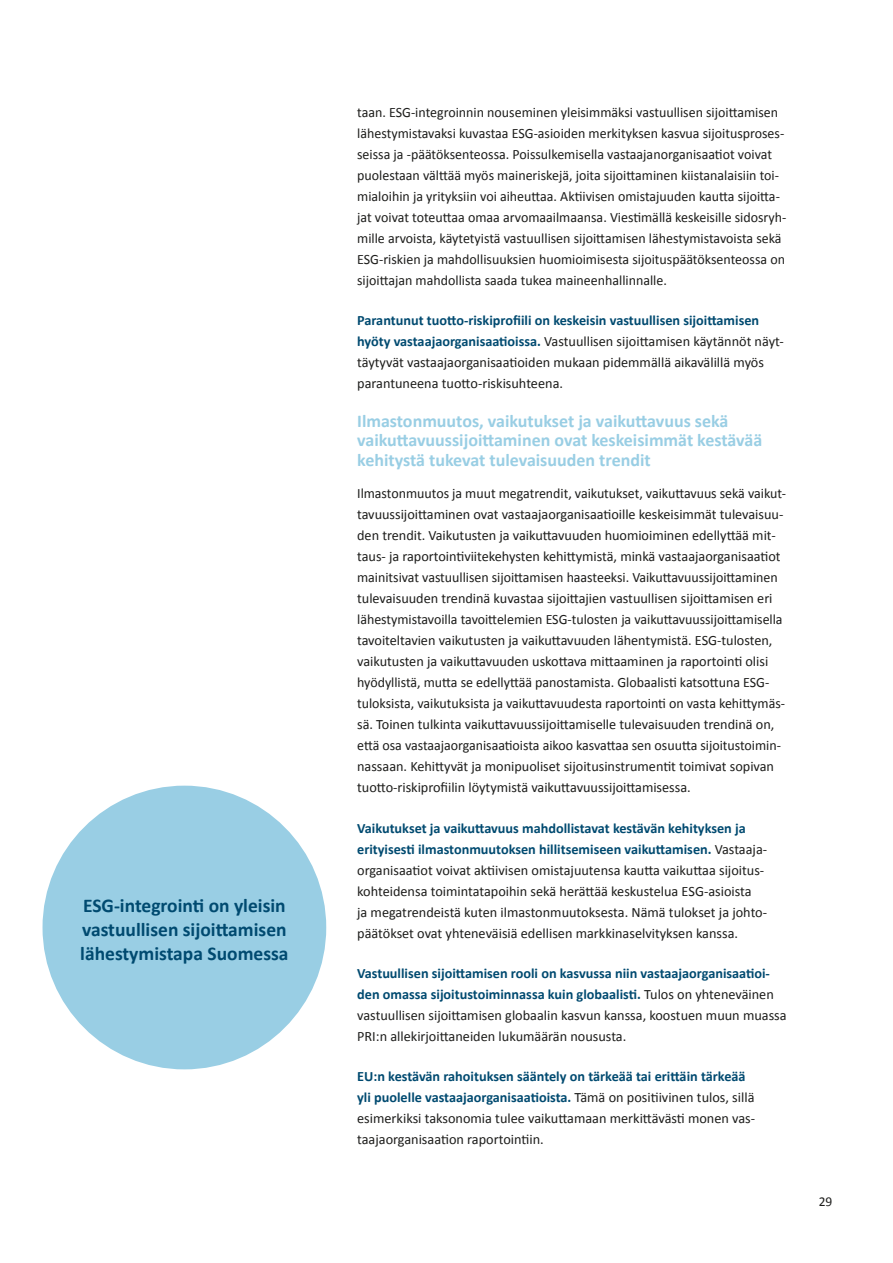
<style>
.page{position:relative;width:893px;height:1263px;background:#fff}
.page>*{position:absolute;margin:0;border:0;box-sizing:border-box;transform-origin:0 0}
.t1{font:700 19.5px/24px "Calibri";color:#004a70}
.t2{font:700 18px/19.5px "Calibri";color:#99cee4}
.t3{font:14.25px/21px "Calibri";color:#1d1d1b}
.t4{font:13.5px "Calibri";color:#1d1d1b}
.s1{font-weight:700;color:#004a70}
</style>
<div class="page">
<div style="left:43px;top:786px;width:283px;height:283px;background:#99cee4;border-radius:50%"></div>
<h1 class="t1" style="left:80px;top:893px;width:210px">ESG-integrointi on yleisin vastuullisen sijoittamisen lähestymistapa Suomessa</h1>
<p class="t3" style="left:357px;top:102px;width:431px">taan. ESG-integroinnin nouseminen yleisimmäksi vastuullisen sijoittamisen lähestymistavaksi kuvastaa ESG-asioiden merkityksen kasvua sijoitusproses&shy;seissa ja -päätöksenteossa. Poissulkemisella vastaajanorganisaatiot voivat puolestaan välttää myös maineriskejä, joita sijoittaminen kiistanalaisiin toi&shy;mialoihin ja yrityksiin voi aiheuttaa. Aktiivisen omistajuuden kautta sijoitta&shy;jat voivat toteuttaa omaa arvomaailmaansa. Viestimällä keskeisille sidosryh&shy;mille arvoista, käytetyistä vastuullisen sijoittamisen lähestymistavoista sekä ESG-riskien ja mahdollisuuksien huomioimisesta sijoituspäätöksenteossa on sijoittajan mahdollista saada tukea maineenhallinnalle.</p>
<p class="t3" style="left:357px;top:310px;width:428px"><span class="s1">Parantunut tuotto-riskiprofiili on keskeisin vastuullisen sijoittamisen hyöty vastaajaorganisaatioissa.</span> Vastuullisen sijoittamisen käytännöt näyt&shy;täytyvät vastaajaorganisaatioiden mukaan pidemmällä aikavälillä myös parantuneena tuotto-riskisuhteena.</p>
<p class="t2" style="left:357px;top:411px;width:407px">Ilmastonmuutos, vaikutukset ja vaikuttavuus sekä vaikuttavuussijoittaminen ovat keskeisimmät kestävää kehitystä tukevat tulevaisuuden trendit</p>
<p class="t3" style="left:357px;top:483px;width:430px">Ilmastonmuutos ja muut megatrendit, vaikutukset, vaikuttavuus sekä vaikut&shy;tavuussijoittaminen ovat vastaajaorganisaatioille keskeisimmät tulevaisuu&shy;den trendit. Vaikutusten ja vaikuttavuuden huomioiminen edellyttää mit&shy;taus- ja raportointiviitekehysten kehittymistä, minkä vastaajaorganisaatiot mainitsivat vastuullisen sijoittamisen haasteeksi. Vaikuttavuussijoittaminen tulevaisuuden trendinä kuvastaa sijoittajien vastuullisen sijoittamisen eri lähestymistavoilla tavoittelemien ESG-tulosten ja vaikuttavuussijoittamisella tavoiteltavien vaikutusten ja vaikuttavuuden lähentymistä. ESG-tulosten, vaikutusten ja vaikuttavuuden uskottava mittaaminen ja raportointi olisi hyödyllistä, mutta se edellyttää panostamista. Globaalisti katsottuna ESG&shy;tuloksista, vaikutuksista ja vaikuttavuudesta raportointi on vasta kehittymäs&shy;sä. Toinen tulkinta vaikuttavuussijoittamiselle tulevaisuuden trendinä on, että osa vastaajaorganisaatioista aikoo kasvattaa sen osuutta sijoitustoimin&shy;nassaan. Kehittyvät ja monipuoliset sijoitusinstrumentit toimivat sopivan tuotto-riskiprofiilin löytymistä vaikuttavuussijoittamisessa.</p>
<p class="t3" style="left:357px;top:817px;width:411px"><span class="s1">Vaikutukset ja vaikuttavuus mahdollistavat kestävän kehityksen ja erityisesti ilmastonmuutoksen hillitsemiseen vaikuttamisen.</span> Vastaaja&shy;organisaatiot voivat aktiivisen omistajuutensa kautta vaikuttaa sijoitus&shy;kohteidensa toimintatapoihin sekä herättää keskustelua ESG-asioista<br>ja megatrendeistä kuten ilmastonmuutoksesta. Nämä tulokset ja johto&shy;päätökset ovat yhteneväisiä edellisen markkinaselvityksen kanssa.</p>
<p class="t3" style="left:357px;top:962px;width:431px"><span class="s1">Vastuullisen sijoittamisen rooli on kasvussa niin vastaajaorganisaatioi&shy;den omassa sijoitustoiminnassa kuin globaalisti.</span> Tulos on yhteneväinen vastuullisen sijoittamisen globaalin kasvun kanssa, koostuen muun muassa PRI:n allekirjoittaneiden lukumäärän noususta.</p>
<p class="t3" style="left:357px;top:1066px;width:399px"><span class="s1">EU:n kestävän rahoituksen sääntely on tärkeää tai erittäin tärkeää yli puolelle vastaajaorganisaatioista.</span> Tämä on positiivinen tulos, sillä esimerkiksi taksonomia tulee vaikuttamaan merkittävästi monen vas&shy;taajaorganisaation raportointiin.</p>
<p class="t4" style="left:819px;top:1193px;width:15px">29</p>
</div>
